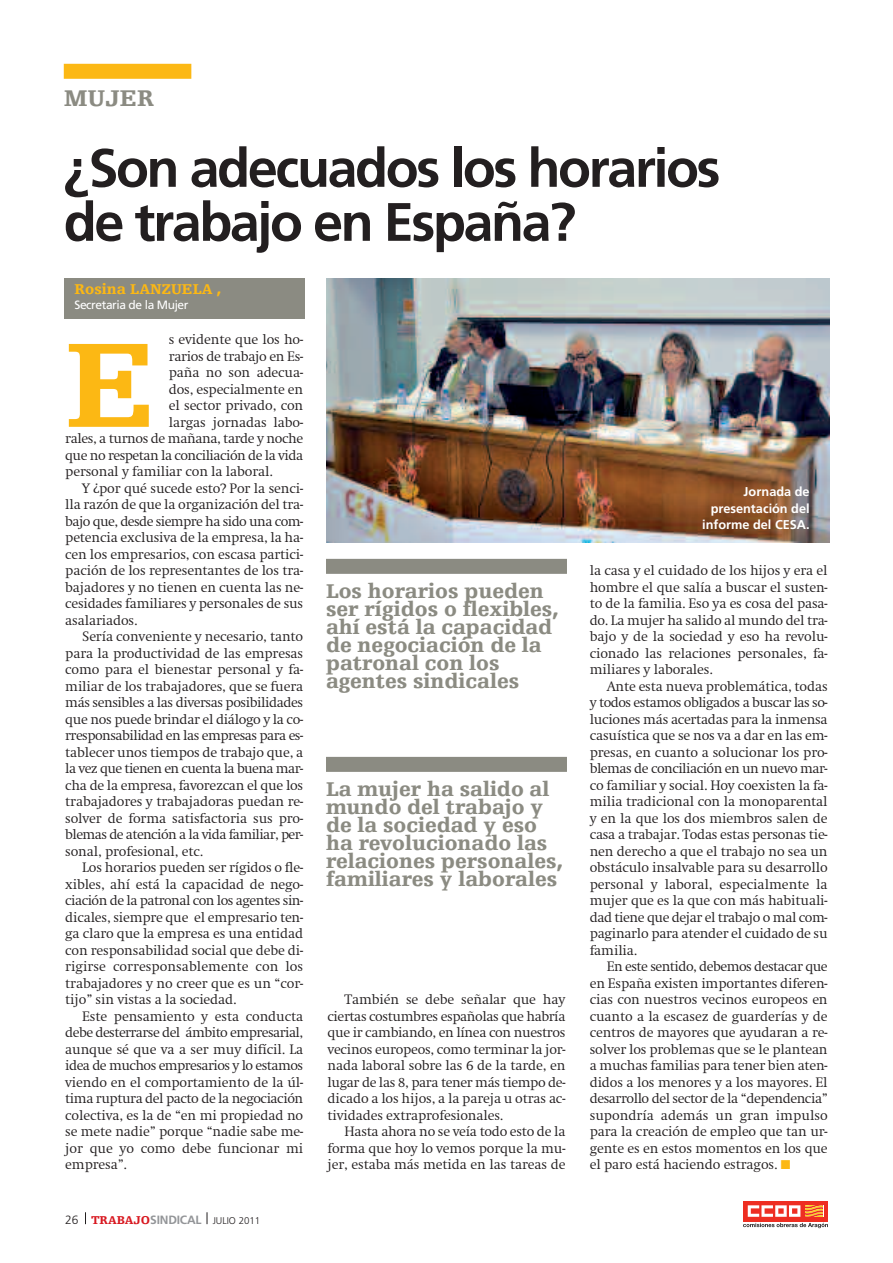
<style>
.page{position:relative;width:893px;height:1263px;background:#fff}
.page>*{position:absolute;margin:0;border:0;box-sizing:border-box;transform-origin:0 0}
.t1{font:900 127.05px "Egyptienne F";color:#fcb814}
.t2{font:700 54px/54px "Frutiger";letter-spacing:-.045em;color:#231f20}
.t3{font:900 24px "Egyptienne F";color:#8b8b82}
.t4{font:900 21px/18px "Egyptienne F";color:#8b8b82}
.t5{font:900 15px "Egyptienne F";color:#fcb814}
.t6{font:300 14.25px/16.5px "Swift EF";letter-spacing:-.01em;color:#231f20;text-align:justify}
.t7{font:300 14.25px "Swift EF";letter-spacing:-.04em;color:#231f20}
.t8{font:300 14.25px "Swift EF";letter-spacing:-.045em;color:#231f20}
.t9{font:300 14.25px "Swift EF";letter-spacing:-.035em;color:#231f20}
.t10{font:300 14.25px "Swift EF";letter-spacing:-.03em;color:#231f20}
.t11{font:700 12.75px/16.5px "Frutiger";color:#fff;text-align:right}
.t12{font:12px "Frutiger";letter-spacing:-.035em;color:#fff}
.t13{font:300 9.75px "Frutiger";color:#231f20}
.s1{font-size:12px}
.s2{font-family:"Egyptienne F";font-weight:900;font-size:12px;color:#d8171f}
.s3{font-weight:700;font-size:12px;color:#939598}
.s4{color:#fcb814}
</style>
<div class="page">
<svg style="left:743px;top:1223px;width:85px;height:5px"></svg>
<div style="left:743px;top:1201px;width:85px;height:20px;background:#ee2e22"></div>
<svg style="left:748px;top:1205px;width:75px;height:12px"></svg>
<svg style="left:85px;top:1212px;width:1px;height:12px"></svg>
<svg style="left:207px;top:1212px;width:1px;height:12px"></svg>
<div style="left:64px;top:64px;width:127px;height:15px;background:#fcb814"></div>
<img style="left:326px;top:278px;width:503px;height:264px">
<div style="left:64px;top:278px;width:241px;height:41px;background:#8b8b82"></div>
<div style="left:326px;top:559px;width:241px;height:15px;background:#8b8b82"></div>
<div style="left:326px;top:757px;width:241px;height:15px;background:#8b8b82"></div>
<h3 class="t3" style="left:64px;top:89px;width:92px">MUJER</h3>
<h2 class="t2" style="left:64px;top:145px;width:658px">¿Son adecuados los horarios de trabajo en España?</h2>
<p class="t5" style="left:74px;top:283px;width:148px">Rosina LANZUELA ,</p>
<p class="t12" style="left:74px;top:300px;width:116px">Secretaria de la Mujer</p>
<p class="t6" style="left:169px;top:331px;width:136px">s evidente que los ho-</p>
<p class="t6" style="left:169px;top:348px;width:136px">rarios de trabajo en Es-</p>
<p class="t6" style="left:169px;top:364px;width:136px">paña no son adecua-</p>
<p class="t6" style="left:169px;top:381px;width:136px">dos, especialmente en</p>
<p class="t6" style="left:169px;top:397px;width:136px">el sector privado, con</p>
<p class="t6" style="left:169px;top:414px;width:136px">largas jornadas labo-</p>
<p class="t10" style="left:65px;top:430px;width:239px">rales, a turnos de mañana, tarde y noche</p>
<p class="t7" style="left:65px;top:447px;width:239px">que no respetan la conciliación de la vida</p>
<p class="t6" style="left:65px;top:463px;width:209px">personal y familiar con la laboral.</p>
<p class="t6" style="left:82px;top:480px;width:222px">Y ¿por qué sucede esto? Por la senci-</p>
<p class="t6" style="left:65px;top:496px;width:239px">lla razón de que la organización del tra-</p>
<p class="t8" style="left:65px;top:513px;width:239px">bajo que, desde siempre ha sido una com-</p>
<p class="t6" style="left:65px;top:529px;width:239px">petencia exclusiva de la empresa, la ha-</p>
<p class="t6" style="left:65px;top:546px;width:239px">cen los empresarios, con escasa partici-</p>
<p class="t6" style="left:65px;top:562px;width:239px">pación de los representantes de los tra-</p>
<p class="t6" style="left:65px;top:579px;width:239px">bajadores y no tienen en cuenta las ne-</p>
<p class="t6" style="left:65px;top:595px;width:239px">cesidades familiares y personales de sus</p>
<p class="t6" style="left:65px;top:612px;width:74px">asalariados.</p>
<p class="t6" style="left:82px;top:628px;width:222px">Sería conveniente y necesario, tanto</p>
<p class="t6" style="left:65px;top:645px;width:239px">para la productividad de las empresas</p>
<p class="t6" style="left:65px;top:661px;width:239px">como para el bienestar personal y fa-</p>
<p class="t6" style="left:65px;top:678px;width:239px">miliar de los trabajadores, que se fuera</p>
<p class="t9" style="left:65px;top:694px;width:239px">más sensibles a las diversas posibilidades</p>
<p class="t6" style="left:65px;top:711px;width:239px">que nos puede brindar el diálogo y la co-</p>
<p class="t7" style="left:65px;top:727px;width:239px">rresponsabilidad en las empresas para es-</p>
<p class="t6" style="left:65px;top:744px;width:239px">tablecer unos tiempos de trabajo que, a</p>
<p class="t8" style="left:65px;top:760px;width:239px">la vez que tienen en cuenta la buena mar-</p>
<p class="t6" style="left:65px;top:777px;width:239px">cha de la empresa, favorezcan el que los</p>
<p class="t6" style="left:65px;top:793px;width:239px">trabajadores y trabajadoras puedan re-</p>
<p class="t6" style="left:65px;top:810px;width:239px">solver de forma satisfactoria sus pro-</p>
<p class="t8" style="left:65px;top:826px;width:239px">blemas de atención a la vida familiar, per-</p>
<p class="t6" style="left:65px;top:843px;width:139px">sonal, profesional, etc.</p>
<p class="t6" style="left:82px;top:859px;width:222px">Los horarios pueden ser rígidos o fle-</p>
<p class="t6" style="left:65px;top:876px;width:239px">xibles, ahí está la capacidad de nego-</p>
<p class="t7" style="left:65px;top:892px;width:239px">ciación de la patronal con los agentes sin-</p>
<p class="t6" style="left:65px;top:909px;width:239px">dicales, siempre que el empresario ten-</p>
<p class="t6" style="left:65px;top:925px;width:239px">ga claro que la empresa es una entidad</p>
<p class="t6" style="left:65px;top:942px;width:239px">con responsabilidad social que debe di-</p>
<p class="t6" style="left:65px;top:958px;width:239px">rigirse corresponsablemente con los</p>
<p class="t6" style="left:65px;top:975px;width:239px">trabajadores y no creer que es un “cor-</p>
<p class="t6" style="left:65px;top:991px;width:173px">tijo” sin vistas a la sociedad.</p>
<p class="t6" style="left:82px;top:1008px;width:222px">Este pensamiento y esta conducta</p>
<p class="t7" style="left:65px;top:1024px;width:239px">debe desterrarse del ámbito empresarial,</p>
<p class="t6" style="left:65px;top:1041px;width:239px">aunque sé que va a ser muy difícil. La</p>
<p class="t7" style="left:65px;top:1057px;width:239px">idea de muchos empresarios y lo estamos</p>
<p class="t6" style="left:65px;top:1074px;width:239px">viendo en el comportamiento de la úl-</p>
<p class="t9" style="left:65px;top:1090px;width:239px">tima ruptura del pacto de la negociación</p>
<p class="t6" style="left:65px;top:1107px;width:239px">colectiva, es la de “en mi propiedad no</p>
<p class="t6" style="left:65px;top:1123px;width:239px">se mete nadie” porque “nadie sabe me-</p>
<p class="t6" style="left:65px;top:1140px;width:239px">jor que yo como debe funcionar mi</p>
<p class="t6" style="left:65px;top:1156px;width:63px">empresa”.</p>
<h1 class="t1" style="left:65px;top:335px;width:93px">E</h1>
<p class="t13" style="left:65px;top:1217px;width:197px"><span class="s1">26</span> <span class="s2">TRABAJO</span><span class="s3">SINDICAL</span> JULIO 2011</p>
<h3 class="t4" style="left:326px;top:583px;width:234px">Los horarios pueden ser rígidos o flexibles, ahí está la capacidad de negociación de la patronal con los agentes sindicales</h3>
<h3 class="t4" style="left:326px;top:781px;width:238px">La mujer ha salido al mundo del trabajo y de la sociedad y eso ha revolucionado las relaciones personales, familiares y laborales</h3>
<p class="t6" style="left:327px;top:991px;width:239px;text-indent:17px">También se debe señalar que hay ciertas costumbres españolas que habría que ir cambiando, en línea con nuestros vecinos europeos, como terminar la jor&shy;nada laboral sobre las 6 de la tarde, en lugar de las 8, para tener más tiempo de&shy;dicado a los hijos, a la pareja u otras ac&shy;tividades extraprofesionales.</p>
<p class="t6" style="left:327px;top:1123px;width:239px;text-indent:17px">Hasta ahora no se veía todo esto de la forma que hoy lo vemos porque la mu&shy;jer, estaba más metida en las tareas de</p>
<p class="t11" style="left:702px;top:485px;width:109px">Jornada de presentación del informe del CESA.</p>
<p class="t6" style="left:590px;top:562px;width:239px">la casa y el cuidado de los hijos y era el hombre el que salía a buscar el susten&shy;to de la familia. Eso ya es cosa del pasa&shy;do. La mujer ha salido al mundo del tra&shy;bajo y de la sociedad y eso ha revolu&shy;cionado las relaciones personales, fa&shy;miliares y laborales.</p>
<p class="t6" style="left:590px;top:678px;width:239px;text-indent:17px">Ante esta nueva problemática, todas y todos estamos obligados a buscar las so&shy;luciones más acertadas para la inmensa casuística que se nos va a dar en las em&shy;presas, en cuanto a solucionar los pro&shy;blemas de conciliación en un nuevo mar&shy;co familiar y social. Hoy coexisten la fa&shy;milia tradicional con la monoparental y en la que los dos miembros salen de casa a trabajar. Todas estas personas tie&shy;nen derecho a que el trabajo no sea un obstáculo insalvable para su desarrollo personal y laboral, especialmente la mujer que es la que con más habituali&shy;dad tiene que dejar el trabajo o mal com&shy;paginarlo para atender el cuidado de su familia.</p>
<p class="t6" style="left:590px;top:958px;width:239px;text-indent:17px">En este sentido, debemos destacar que en España existen importantes diferen&shy;cias con nuestros vecinos europeos en cuanto a la escasez de guarderías y de centros de mayores que ayudaran a re&shy;solver los problemas que se le plantean a muchas familias para tener bien aten&shy;didos a los menores y a los mayores. El desarrollo del sector de la “dependencia” supondría además un gran impulso para la creación de empleo que tan ur&shy;gente es en estos momentos en los que el paro está haciendo estragos. <span class="s4">■</span></p>
</div>
